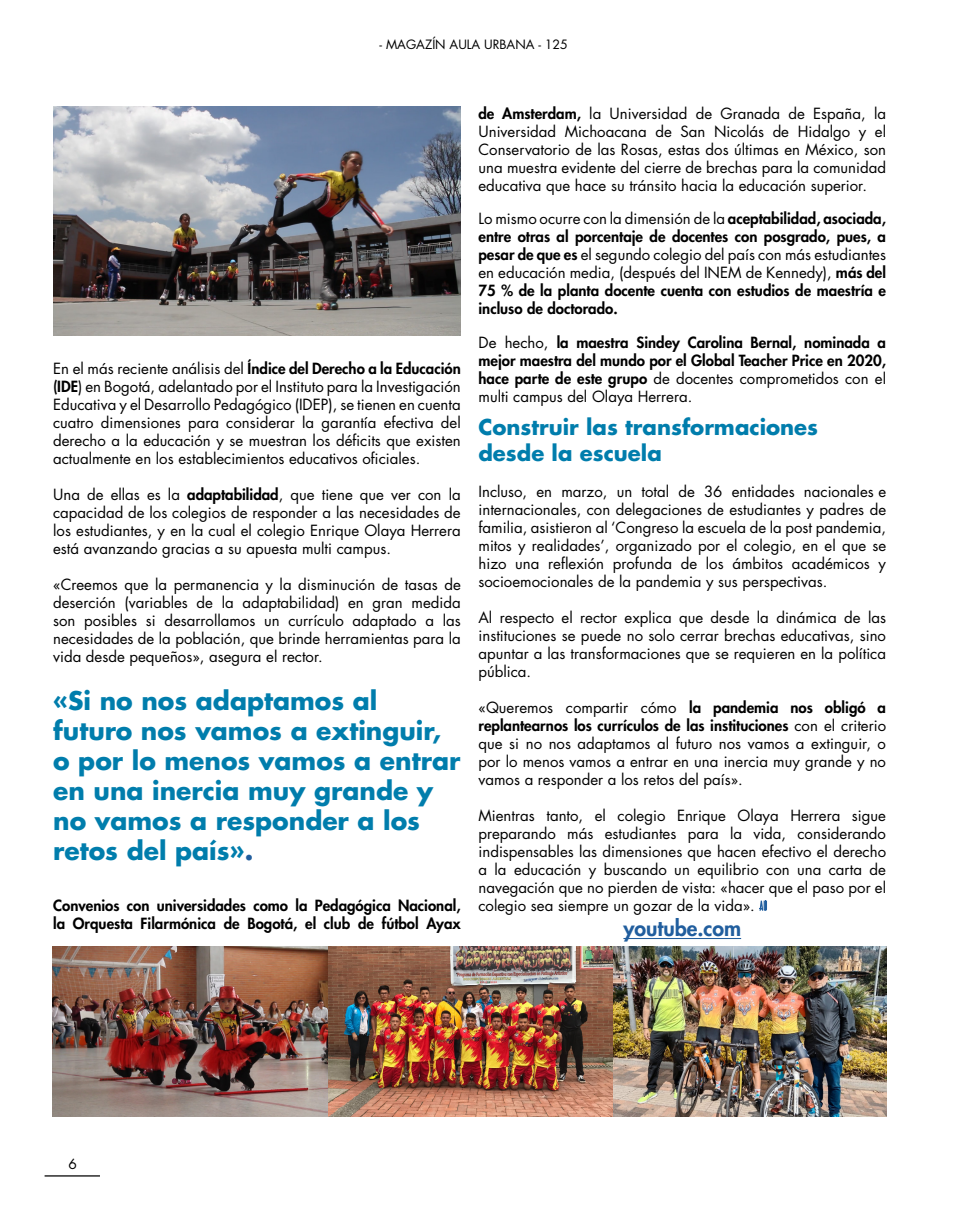
<style>
.page{position:relative;width:957px;height:1205px;background:#fff}
.page>*{position:absolute;margin:0;border:0;box-sizing:border-box;transform-origin:0 0}
.t1{font:700 25px/30px "Futura Std";color:#007dac}
.t2{font:700 21.25px/25.5px "Futura Std";color:#007dac}
.t3{font:800 21.25px "Futura Std";color:#215e9e}
.t4{font:15px/18px "Futura Std";color:#000;text-align:justify}
.t5{font:800 15px/18px "Futura Std";color:#000;text-align:justify}
.t6{font:13.75px "Futura Std";color:#000}
.t7{font:12.5px "Futura Std";color:#000}
.s1{font-weight:800}
.s2{color:#215e9e}
.s3{font-weight:400}
</style>
<div class="page">
<hr style="left:623px;top:938px;width:118px;height:1px;background:#215e9e">
<svg style="left:759px;top:900px;width:8px;height:11px"></svg>
<img style="left:52px;top:946px;width:834px;height:170px">
<img style="left:53px;top:106px;width:408px;height:230px">
<hr style="left:45px;top:1175px;width:55px;height:1px;background:#000">
<p class="t7" style="left:379px;top:36px;width:190px">- MAGAZÍN AULA URBANA - 125</p>
<p class="t4" style="left:53px;top:359px;width:409px">En el más reciente análisis del <span class="s1">Índice del Derecho a la Educación (IDE</span>) en Bogotá, adelantado por el Instituto para la Investigación Educativa y el Desarrollo Pedagógico (IDEP), se tienen en cuenta cuatro dimensiones para considerar la garantía efectiva del derecho a la educación y se muestran los déficits que existen actualmente en los establecimientos educativos oficiales.</p>
<p class="t4" style="left:53px;top:485px;width:409px">Una de ellas es la <span class="s1">adaptabilidad</span>, que tiene que ver con la capacidad de los colegios de responder a las necesidades de los estudiantes, y en la cual el colegio Enrique Olaya Herrera está avanzando gracias a su apuesta multi campus.</p>
<p class="t4" style="left:53px;top:575px;width:409px">«Creemos que la permanencia y la disminución de tasas de deserción (variables de la adaptabilidad) en gran medida son posibles si desarrollamos un currículo adaptado a las necesidades de la población, que brinde herramientas para la vida desde pequeños», asegura el rector.</p>
<h1 class="t1" style="left:53px;top:685px;width:409px">«Si no nos adaptamos al futuro nos vamos a extinguir, o por lo menos vamos a entrar en una inercia muy grande y no vamos a responder a los retos del país»<span class="s2">.</span></h1>
<p class="t5" style="left:53px;top:896px;width:409px">Convenios con universidades como la Pedagógica Nacional, la Orquesta Filarmónica de Bogotá, el club de fútbol Ayax</p>
<p class="t4" style="left:478px;top:104px;width:409px"><span class="s1">de Amsterdam,</span> la Universidad de Granada de España, la Universidad Michoacana de San Nicolás de Hidalgo y el Conservatorio de las Rosas, estas dos últimas en México, son una muestra evidente del cierre de brechas para la comunidad educativa que hace su tránsito hacia la educación superior.</p>
<p class="t5" style="left:478px;top:210px;width:409px"><span class="s3">Lo mismo ocurre con la dimensión de la</span> aceptabilidad, asociada, entre otras al porcentaje de docentes con posgrado, pues, a pesar de que es <span class="s3">el segundo colegio del país con más estudiantes en educación media, (después del INEM de Kennedy),</span> más del 75 % de la planta docente cuenta con estudios de maestría e incluso de doctorado.</p>
<p class="t5" style="left:478px;top:333px;width:409px"><span class="s3">De hecho,</span> la maestra Sindey Carolina Bernal, nominada a mejor maestra del mundo por el Global Teacher Price en 2020, hace parte de este grupo <span class="s3">de docentes comprometidos con el multi campus del Olaya Herrera.</span></p>
<h2 class="t2" style="left:478px;top:414px;width:341px">Construir las transformaciones desde la escuela</h2>
<p class="t4" style="left:478px;top:482px;width:409px">Incluso, en marzo, un total de 36 entidades nacionales e internacionales, con delegaciones de estudiantes y padres de familia, asistieron al ‘Congreso la escuela de la post pandemia, mitos y realidades’, organizado por el colegio, en el que se hizo una reflexión profunda de los ámbitos académicos y socioemocionales de la pandemia y sus perspectivas.</p>
<p class="t4" style="left:478px;top:608px;width:409px">Al respecto el rector explica que desde la dinámica de las instituciones se puede no solo cerrar brechas educativas, sino apuntar a las transformaciones que se requieren en la política pública.</p>
<p class="t4" style="left:478px;top:698px;width:409px">«Queremos compartir cómo <span class="s1">la pandemia nos obligó a replantearnos los currículos de las instituciones</span> con el criterio que si no nos adaptamos al futuro nos vamos a extinguir, o por lo menos vamos a entrar en una inercia muy grande y no vamos a responder a los retos del país».</p>
<p class="t4" style="left:478px;top:806px;width:409px">Mientras tanto, el colegio Enrique Olaya Herrera sigue preparando más estudiantes para la vida, considerando indispensables las dimensiones que hacen efectivo el derecho a la educación y buscando un equilibrio con una carta de navegación que no pierden de vista: «hacer que el paso por el colegio sea siempre un gozar de la vida».</p>
<h2 class="t3" style="left:623px;top:915px;width:119px">youtube.com</h2>
<p class="t6" style="left:69px;top:1155px;width:10px">6</p>
</div>
